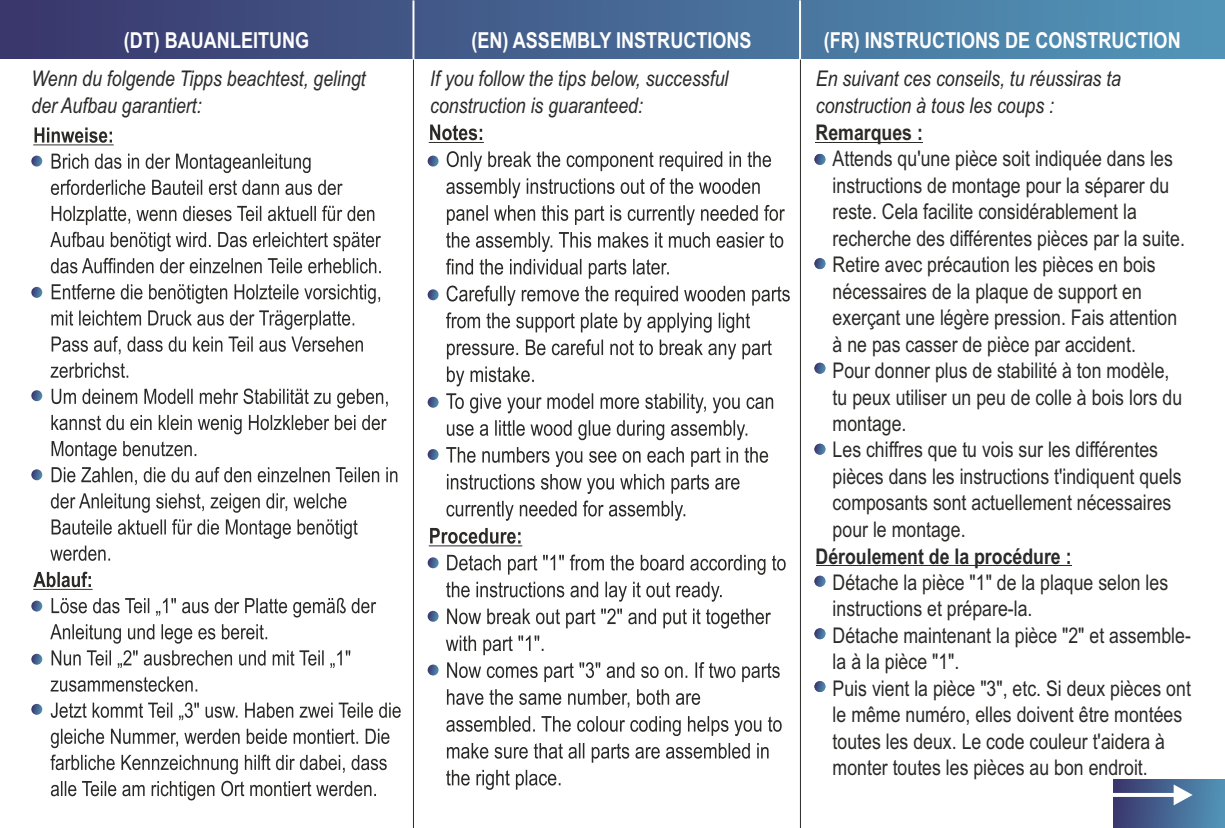
<style>
.page{position:relative;width:1225px;height:828px;background:#fff}
.page>*{position:absolute;margin:0;border:0;box-sizing:border-box;transform-origin:0 0}
.t1{font:700 22px "Arial Narrow";color:#fefefe}
.t2{font:21.6px/26.4px "Arial Narrow";color:#2b2a29}
.t3{font:italic 21.6px/27.2px "Arial Narrow";color:#2b2a29}
.t4{font:700 21.6px "Arial Narrow";color:#2b2a29}
</style>
<div class="page">
<svg style="left:430px;top:125px;width:350px;height:165px"></svg>
<svg style="left:771px;top:290px;width:19px;height:119px"></svg>
<svg style="left:771px;top:151px;width:14px;height:123px"></svg>
<svg style="left:719px;top:555px;width:66px;height:128px"></svg>
<svg style="left:719px;top:716px;width:62px;height:43px"></svg>
<svg style="left:446px;top:655px;width:273px;height:135px"></svg>
<svg style="left:429px;top:142px;width:342px;height:513px"></svg>
<hr style="left:413px;top:14px;width:1px;height:814px;background:#2b2a29">
<hr style="left:800px;top:16px;width:1px;height:812px;background:#2b2a29">
<svg style="left:31px;top:127px;width:370px;height:669px"></svg>
<hr style="left:815px;top:142px;width:108px;height:1px;background:#2b2a29">
<hr style="left:815px;top:565px;width:256px;height:1px;background:#2b2a29">
<svg style="left:428px;top:156px;width:10px;height:10px"></svg>
<svg style="left:428px;top:289px;width:10px;height:11px"></svg>
<svg style="left:428px;top:397px;width:10px;height:11px"></svg>
<svg style="left:428px;top:449px;width:10px;height:11px"></svg>
<svg style="left:428px;top:557px;width:10px;height:11px"></svg>
<svg style="left:428px;top:611px;width:10px;height:11px"></svg>
<svg style="left:428px;top:664px;width:10px;height:11px"></svg>
<div style="left:0;top:0;width:1224px;height:58px;background:linear-gradient(to right,#3a366c,#5297b9)"></div>
<svg style="left:814px;top:154px;width:11px;height:11px"></svg>
<svg style="left:814px;top:258px;width:11px;height:11px"></svg>
<svg style="left:814px;top:363px;width:11px;height:11px"></svg>
<svg style="left:814px;top:444px;width:11px;height:11px"></svg>
<svg style="left:814px;top:576px;width:11px;height:11px"></svg>
<svg style="left:814px;top:628px;width:11px;height:11px"></svg>
<svg style="left:814px;top:681px;width:11px;height:11px"></svg>
<hr style="left:412px;top:0;width:2px;height:60px;background:#fefefe">
<hr style="left:799px;top:0;width:2px;height:60px;background:#fefefe">
<div style="left:1113px;top:779px;width:111px;height:49px;background:linear-gradient(to right,#3a376d,#5195b8)"></div>
<svg style="left:1113px;top:784px;width:79px;height:21px"></svg>
<p class="t1" style="left:124px;top:32px;width:187px">(DT) BAUANLEITUNG</p>
<p class="t1" style="left:471px;top:32px;width:281px">(EN) ASSEMBLY INSTRUCTIONS</p>
<p class="t1" style="left:824px;top:32px;width:358px">(FR) INSTRUCTIONS DE CONSTRUCTION</p>
<p class="t3" style="left:31px;top:66px;width:336px">Wenn du folgende Tipps beachtest, gelingt der Aufbau garantiert:</p>
<p class="t3" style="left:430px;top:66px;width:300px">If you follow the tips below, successful construction is guaranteed:</p>
<p class="t3" style="left:816px;top:66px;width:307px">En suivant ces conseils, tu réussiras ta construction à tous les coups :</p>
<p class="t4" style="left:815px;top:124px;width:109px">Remarques :</p>
<p class="t2" style="left:832px;top:148px;width:354px">Attends qu'une pièce soit indiquée dans les instructions de montage pour la séparer du reste. Cela facilite considérablement la recherche des différentes pièces par la suite.</p>
<p class="t2" style="left:832px;top:253px;width:346px">Retire avec précaution les pièces en bois nécessaires de la plaque de support en exerçant une légère pression. Fais attention à ne pas casser de pièce par accident.</p>
<p class="t2" style="left:832px;top:359px;width:351px">Pour donner plus de stabilité à ton modèle, tu peux utiliser un peu de colle à bois lors du montage.</p>
<p class="t2" style="left:832px;top:439px;width:350px">Les chiffres que tu vois sur les différentes pièces dans les instructions t'indiquent quels composants sont actuellement nécessaires pour le montage.</p>
<p class="t4" style="left:815px;top:548px;width:257px">Déroulement de la procédure :</p>
<p class="t2" style="left:832px;top:571px;width:337px">Détache la pièce "1" de la plaque selon les instructions et prépare-la.</p>
<p class="t2" style="left:832px;top:624px;width:360px">Détache maintenant la pièce "2" et assemble&shy;la à la pièce "1".</p>
<p class="t2" style="left:832px;top:677px;width:360px">Puis vient la pièce "3", etc. Si deux pièces ont le même numéro, elles doivent être montées toutes les deux. Le code couleur t'aidera à monter toutes les pièces au bon endroit.</p>
</div>
